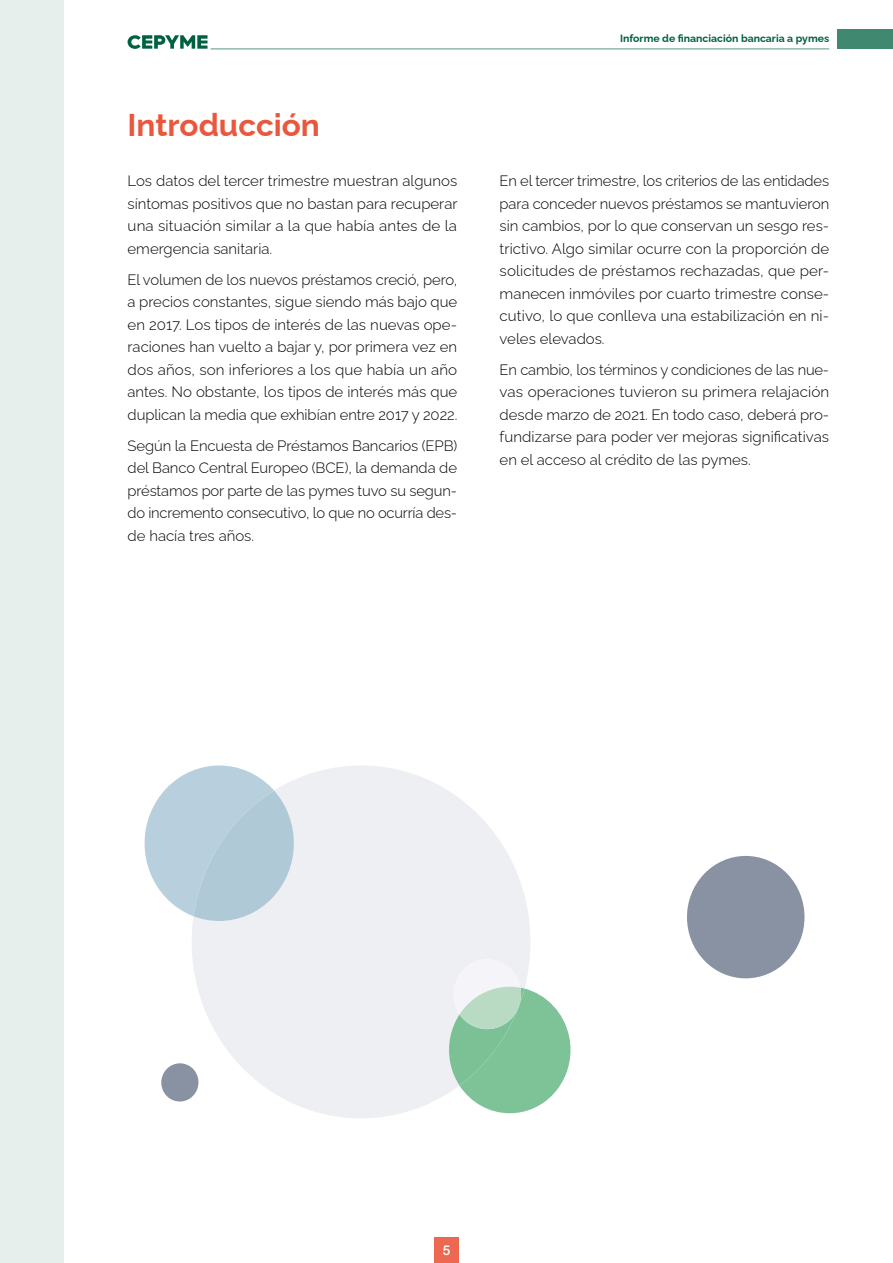
<style>
.page{position:relative;width:893px;height:1263px;background:#fff}
.page>*{position:absolute;margin:0;border:0;box-sizing:border-box;transform-origin:0 0}
.Ladillo_1{font:700 31.5px "Raleway";color:#ea573d}
.Texto{font:300 15px/22.5px "Raleway";color:#000;text-align:justify}
.t1{font:500 13.5px "Helvetica Neue LT Std";color:#fff}
.t2{font:700 10.5px "Raleway";color:#006140}
</style>
<div class="page">
<hr style="left:210px;top:49px;width:619px;height:1px;background:#599883">
<div style="left:838px;top:29px;width:55px;height:20px;background:#408870"></div>
<svg style="left:128px;top:35px;width:79px;height:14px"></svg>
<div style="left:434px;top:1238px;width:25px;height:25px;background:#ec6850"></div>
<div style="left:0;top:0;width:64px;height:1263px;background:#e6efec"></div>
<svg style="left:192px;top:766px;width:338px;height:352px;fill:#edeff2"></svg>
<svg style="left:144px;top:765px;width:157px;height:156px"></svg>
<svg style="left:687px;top:856px;width:118px;height:122px"></svg>
<svg style="left:447px;top:959px;width:124px;height:154px"></svg>
<svg style="left:161px;top:1063px;width:39px;height:38px"></svg>
<p class="Ladillo_1" style="left:128px;top:100px;width:194px">Introducción</p>
<p class="Texto" style="left:128px;top:168px;width:331px">Los datos del tercer trimestre muestran algunos síntomas positivos que no bastan para recuperar una situación similar a la que había antes de la emergencia sanitaria.</p>
<p class="Texto" style="left:128px;top:266px;width:331px">El volumen de los nuevos préstamos creció, pero, a precios constantes, sigue siendo más bajo que en 2017. Los tipos de interés de las nuevas ope&shy;raciones han vuelto a bajar y, por primera vez en dos años, son inferiores a los que había un año antes. No obstante, los tipos de interés más que duplican la media que exhibían entre 2017 y 2022.</p>
<p class="Texto" style="left:128px;top:432px;width:331px">Según la Encuesta de Préstamos Bancarios (EPB) del Banco Central Europeo (BCE), la demanda de préstamos por parte de las pymes tuvo su segun&shy;do incremento consecutivo, lo que no ocurría des&shy;de hacía tres años.</p>
<p class="t2" style="left:620px;top:30px;width:211px">Informe de financiación bancaria a pymes</p>
<p class="Texto" style="left:500px;top:168px;width:331px">En el tercer trimestre, los criterios de las entidades para conceder nuevos préstamos se mantuvieron sin cambios, por lo que conservan un sesgo res&shy;trictivo. Algo similar ocurre con la proporción de solicitudes de préstamos rechazadas, que per&shy;manecen inmóviles por cuarto trimestre conse&shy;cutivo, lo que conlleva una estabilización en ni&shy;veles elevados.</p>
<p class="Texto" style="left:500px;top:356px;width:331px">En cambio, los términos y condiciones de las nue&shy;vas operaciones tuvieron su primera relajación desde marzo de 2021. En todo caso, deberá pro&shy;fundizarse para poder ver mejoras significativas en el acceso al crédito de las pymes.</p>
<p class="t1" style="left:443px;top:1242px;width:9px">5</p>
</div>
